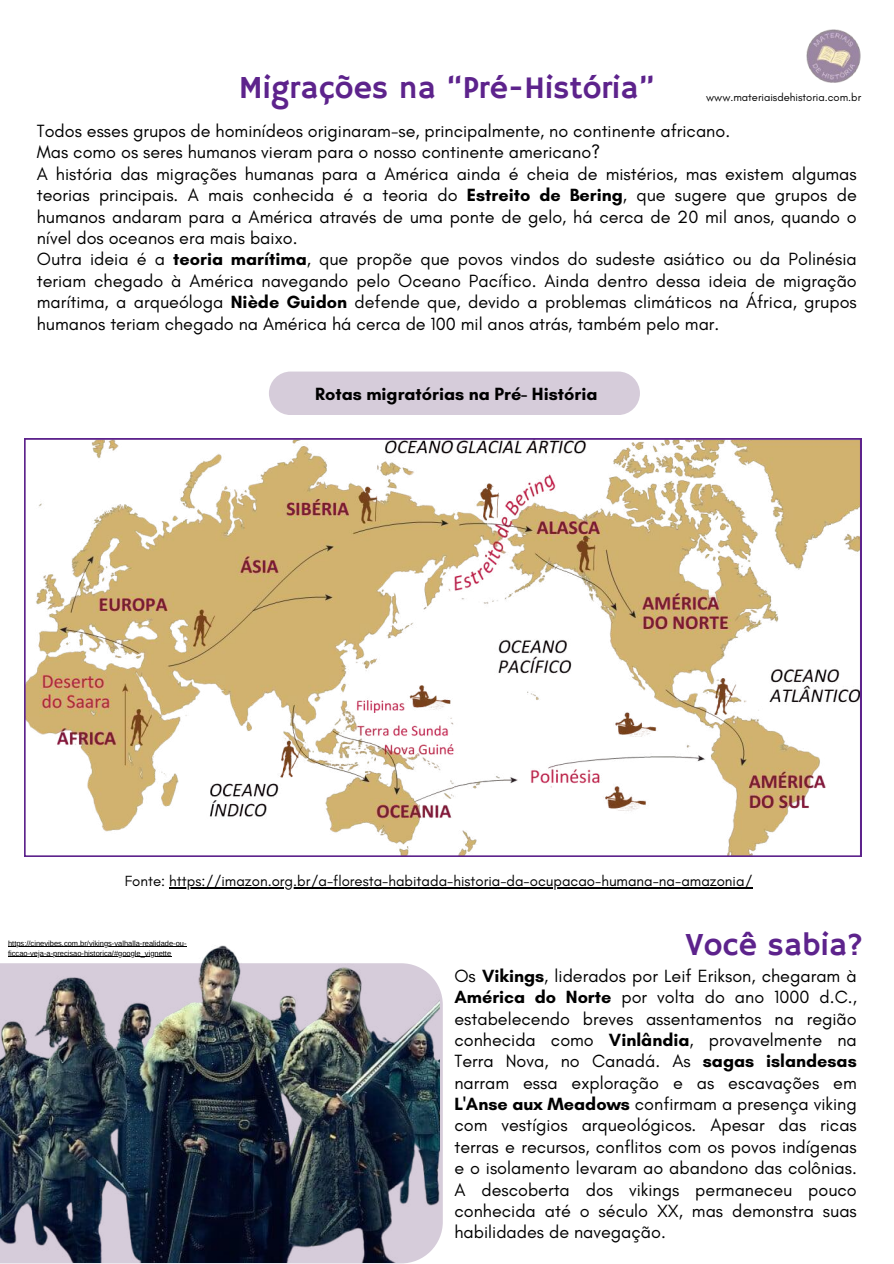
<style>
.page{position:relative;width:894px;height:1264px;background:#fff}
.page>*{position:absolute;margin:0;border:0;box-sizing:border-box;transform-origin:0 0}
.t1{font:31.95px "Hammersmith One";color:#5d238c}
.t2{font:18px/21.3px "Glacial Indifference";color:#000}
.t3{font:700 18px "Glacial Indifference";color:#000}
.t4{font:15px "Glacial Indifference";color:#000}
.t5{font:11.1px "Glacial Indifference";color:#000}
.t6{font:7.5px/10.1px "Arimo";color:#000}
.s1{font-weight:700}
</style>
<div class="page">
<div style="left:269px;top:371px;width:370px;height:44px;background:#d6ccda;border-radius:22px"></div>
<svg style="left:25px;top:438px;width:835px;height:418px"></svg>
<img style="left:0;top:945px;width:439px;height:317px">
<hr style="left:169px;top:887px;width:583px;height:1px;background:#000">
<img style="left:806px;top:30px;width:54px;height:52px">
<hr style="left:8px;top:946px;width:179px;height:1px;background:#000">
<hr style="left:8px;top:956px;width:163px;height:1px;background:#000">
<h1 class="t1" style="left:239px;top:69px;width:417px">Migrações na “Pré-História”</h1>
<p class="t2" style="left:37px;top:120px;width:821px">Todos esses grupos de hominídeos originaram-se, principalmente, no continente africano.<br>Mas como os seres humanos vieram para o nosso continente americano?<br>A história das migrações humanas para a América ainda é cheia de mistérios, mas existem algumas teorias principais. A mais conhecida é a teoria do <span class="s1">Estreito de Bering</span>, que sugere que grupos de humanos andaram para a América através de uma ponte de gelo, há cerca de 20 mil anos, quando o nível dos oceanos era mais baixo.<br>Outra ideia é a <span class="s1">teoria marítima</span>, que propõe que povos vindos do sudeste asiático ou da Polinésia teriam chegado à América navegando pelo Oceano Pacífico. Ainda dentro dessa ideia de migração marítima, a arqueóloga <span class="s1">Niède Guidon</span> defende que, devido a problemas climáticos na África, grupos humanos teriam chegado na América há cerca de 100 mil anos atrás, também pelo mar.</p>
<p class="t5" style="left:706px;top:90px;width:156px">www.materiaisdehistoria.com.br</p>
<p class="t3" style="left:315px;top:382px;width:284px">Rotas migratórias na Pré- História</p>
<p class="t4" style="left:125px;top:872px;width:629px">Fonte: https://imazon.org.br/a-floresta-habitada-historia-da-ocupacao-humana-na-amazonia/</p>
<p class="t6" style="left:8px;top:937px;width:180px">https://cinevibes.com.br/vikings-valhalla-realidade-ou&shy;ficcao-veja-a-precisao-historica/#google_vignette</p>
<h1 class="t1" style="left:685px;top:925px;width:180px">Você sabia?</h1>
<p class="t2" style="left:454px;top:964px;width:404px;text-align:justify">Os <span class="s1">Vikings</span>, liderados por Leif Erikson, chegaram à <span class="s1">América do Norte</span> por volta do ano 1000 d.C., estabelecendo breves assentamentos na região conhecida como <span class="s1">Vinlândia</span>, provavelmente na Terra Nova, no Canadá. As <span class="s1">sagas islandesas </span>narram essa exploração e as escavações em <span class="s1">L'Anse aux Meadows</span> confirmam a presença viking com vestígios arqueológicos. Apesar das ricas terras e recursos, conflitos com os povos indígenas e o isolamento levaram ao abandono das colônias.<br>A descoberta dos vikings permaneceu pouco conhecida até o século XX, mas demonstra suas habilidades de navegação.</p>
</div>
